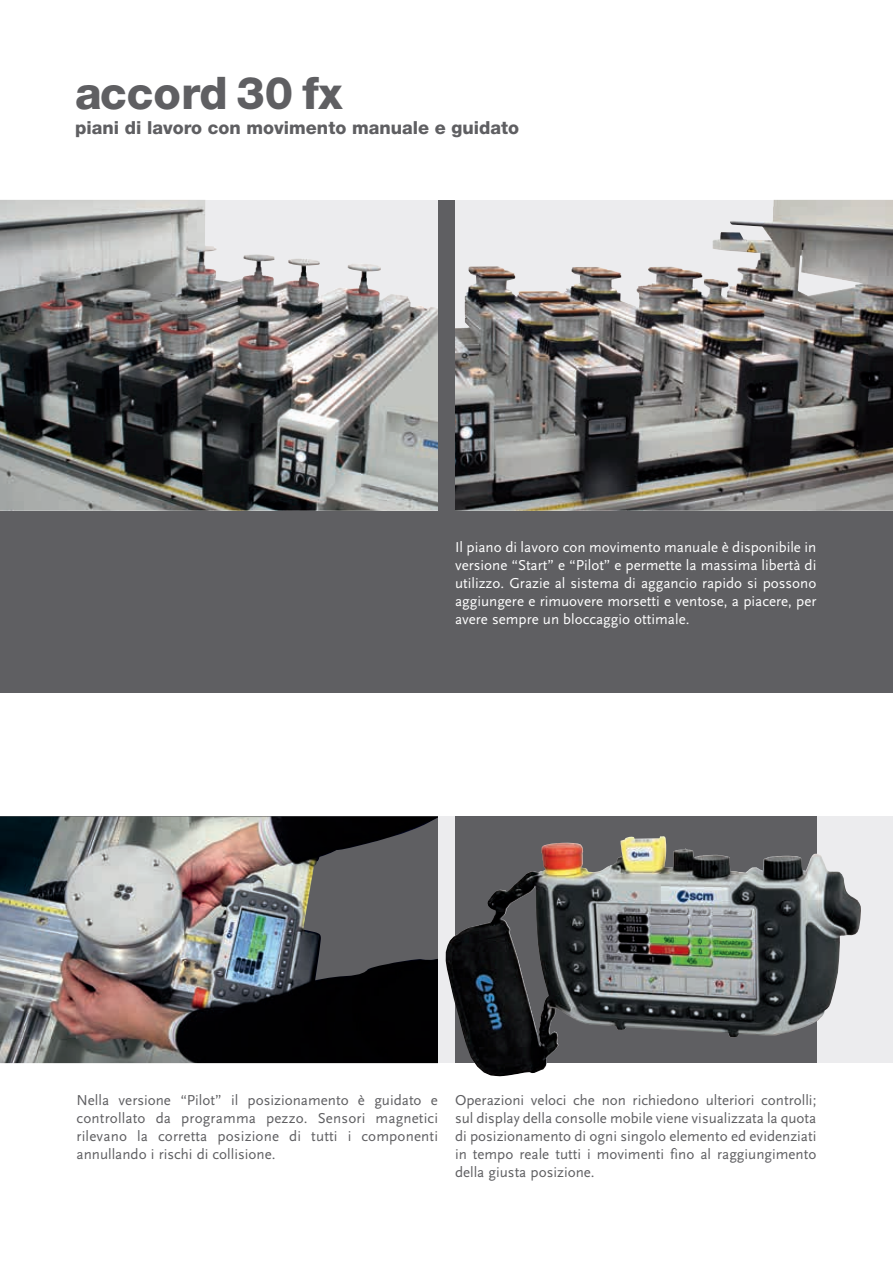
<style>
.page{position:relative;width:893px;height:1263px;background:#fff}
.page>*{position:absolute;margin:0;border:0;box-sizing:border-box;transform-origin:0 0}
.t1{font:800 45px "Helvetica Neue";color:#5f5f62}
.t2{font:800 18px "Helvetica Neue";color:#5f5f62}
.t3{font:15px/18px "Scala Sans";color:#5f5f62;text-align:justify}
.t4{font:15px/18px "Scala Sans";color:#fff;text-align:justify}
</style>
<div class="page">
<div style="left:0;top:816px;width:893px;height:247px;background:#ececee"></div>
<div style="left:0;top:200px;width:893px;height:493px;background:#5f5f62"></div>
<img style="left:0;top:200px;width:438px;height:311px">
<img style="left:455px;top:200px;width:438px;height:311px">
<img style="left:0;top:816px;width:438px;height:247px">
<div style="left:455px;top:816px;width:361px;height:247px;background:#5f5f62"></div>
<img style="left:446px;top:836px;width:415px;height:240px">
<h1 class="t1" style="left:75px;top:66px;width:269px">accord 30 fx</h1>
<p class="t2" style="left:75px;top:117px;width:445px">piani di lavoro con movimento manuale e guidato</p>
<p class="t4" style="left:455px;top:538px;width:363px">Il piano di lavoro con movimento manuale è disponibile in versione “Start” e “Pilot” e permette la massima libertà di utilizzo. Grazie al sistema di aggancio rapido si possono aggiungere e rimuovere morsetti e ventose, a piacere, per avere sempre un bloccaggio ottimale.</p>
<p class="t3" style="left:77px;top:1091px;width:363px">Nella versione “Pilot” il posizionamento è guidato e controllato da programma pezzo. Sensori magnetici rilevano la corretta posizione di tutti i componenti annullando i rischi di collisione.</p>
<p class="t3" style="left:455px;top:1091px;width:363px">Operazioni veloci che non richiedono ulteriori controlli; sul display della consolle mobile viene visualizzata la quota di posizionamento di ogni singolo elemento ed evidenziati in tempo reale tutti i movimenti fino al raggiungimento della giusta posizione.</p>
</div>
